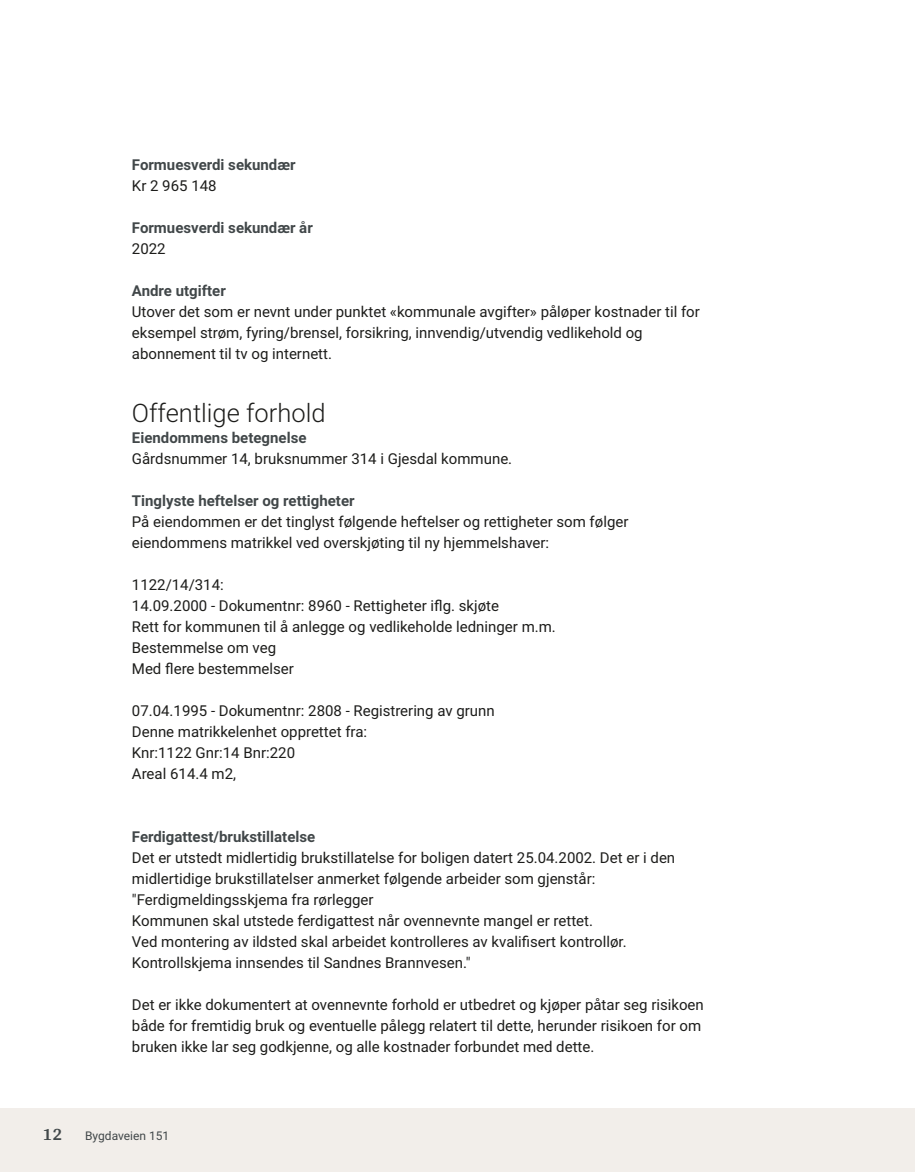
<style>
.page{position:relative;width:915px;height:1172px;background:#fff}
.page>*{position:absolute;margin:0;border:0;box-sizing:border-box;transform-origin:0 0}
.t1{font:300 25.5px "Roboto";color:#1d1d1b}
.t2{font:700 18px "Arya";color:#414749}
.t3{font:15px/21px "Roboto";color:#1d1d1b}
.t4{font:700 15px "Roboto";color:#414749}
.t5{font:12px "Roboto";color:#414749}
</style>
<div class="page">
<div style="left:0;top:1108px;width:914px;height:64px;background:#f2eeea"></div>
<p class="t4" style="left:132px;top:154px;width:165px">Formuesverdi sekundær</p>
<p class="t3" style="left:132px;top:174px;width:86px">Kr 2 965 148</p>
<p class="t4" style="left:132px;top:217px;width:182px">Formuesverdi sekundær år</p>
<p class="t3" style="left:132px;top:237px;width:35px">2022</p>
<p class="t4" style="left:132px;top:280px;width:95px">Andre utgifter</p>
<p class="t3" style="left:132px;top:300px;width:569px">Utover det som er nevnt under punktet «kommunale avgifter» påløper kostnader til for eksempel strøm, fyring/brensel, forsikring, innvendig/utvendig vedlikehold og abonnement til tv og internett.</p>
<h1 class="t1" style="left:132px;top:395px;width:195px">Offentlige forhold</h1>
<p class="t4" style="left:132px;top:427px;width:176px">Eiendommens betegnelse</p>
<p class="t3" style="left:132px;top:447px;width:381px">Gårdsnummer 14, bruksnummer 314 i Gjesdal kommune.</p>
<p class="t4" style="left:132px;top:490px;width:224px">Tinglyste heftelser og rettigheter</p>
<p class="t3" style="left:132px;top:510px;width:498px">På eiendommen er det tinglyst følgende heftelser og rettigheter som følger eiendommens matrikkel ved overskjøting til ny hjemmelshaver:</p>
<p class="t3" style="left:132px;top:573px;width:425px">1122/14/314:<br>14.09.2000 ‑ Dokumentnr: 8960 ‑ Rettigheter iflg. skjøte<br>Rett for kommunen til å anlegge og vedlikeholde ledninger m.m.<br>Bestemmelse om veg<br>Med flere bestemmelser</p>
<p class="t3" style="left:132px;top:699px;width:364px">07.04.1995 ‑ Dokumentnr: 2808 ‑ Registrering av grunn Denne matrikkelenhet opprettet fra:<br>Knr:1122 Gnr:14 Bnr:220<br>Areal 614.4 m2,</p>
<p class="t4" style="left:132px;top:826px;width:185px">Ferdigattest/brukstillatelse</p>
<p class="t3" style="left:132px;top:846px;width:544px">Det er utstedt midlertidig brukstillatelse for boligen datert 25.04.2002. Det er i den midlertidige brukstillatelser anmerket følgende arbeider som gjenstår: "Ferdigmeldingsskjema fra rørlegger<br>Kommunen skal utstede ferdigattest når ovennevnte mangel er rettet.<br>Ved montering av ildsted skal arbeidet kontrolleres av kvalifisert kontrollør.<br>Kontrollskjema innsendes til Sandnes Brannvesen."</p>
<p class="t3" style="left:132px;top:993px;width:573px">Det er ikke dokumentert at ovennevnte forhold er utbedret og kjøper påtar seg risikoen både for fremtidig bruk og eventuelle pålegg relatert til dette, herunder risikoen for om bruken ikke lar seg godkjenne, og alle kostnader forbundet med dette.</p>
<p class="t2" style="left:43px;top:1123px;width:21px">12</p>
<p class="t5" style="left:85px;top:1127px;width:86px">Bygdaveien 151</p>
</div>
